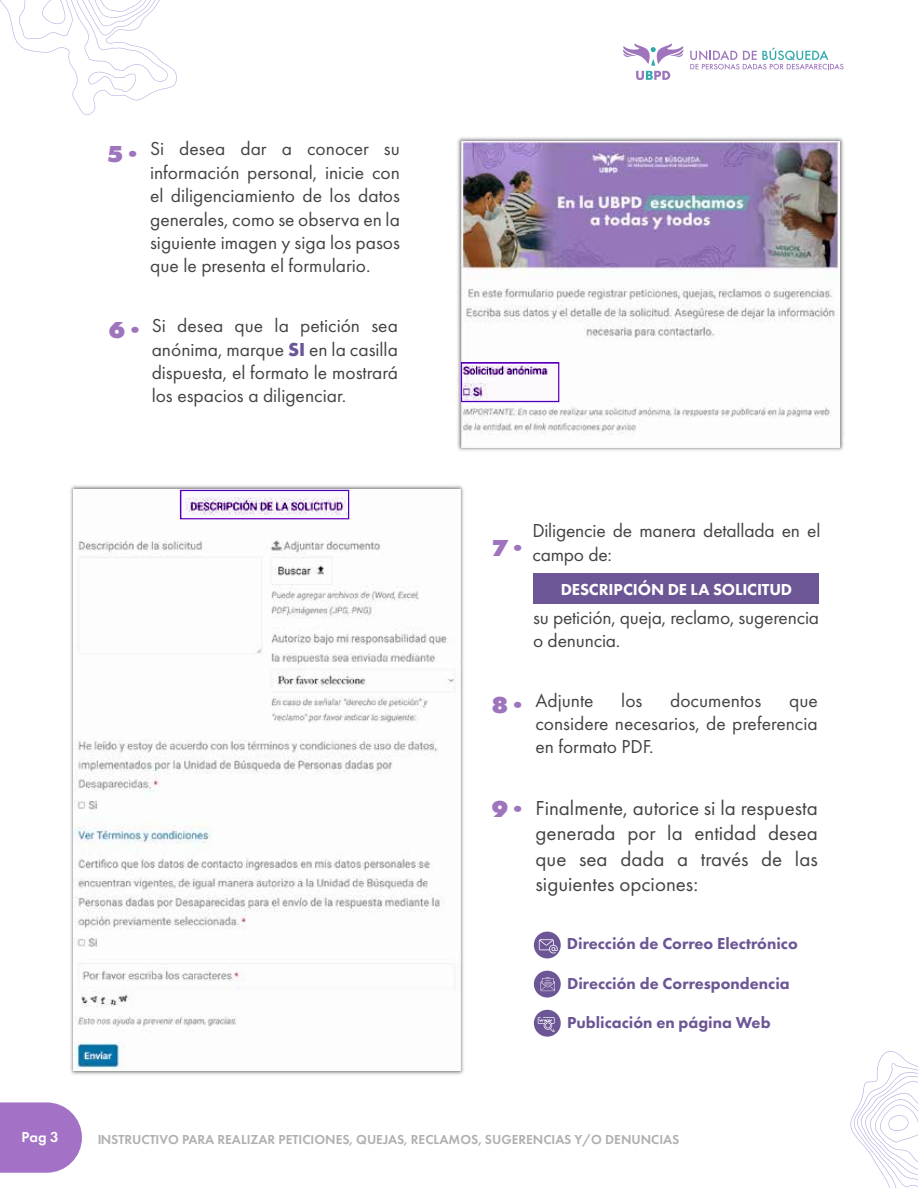
<style>
.page{position:relative;width:918px;height:1188px;background:#fff}
.page>*{position:absolute;margin:0;border:0;box-sizing:border-box;transform-origin:0 0}
.t1{font:800 24px "Futura PT";color:#9e75bd}
.t2{font:21px/25.2px "Futura PT";color:#444;text-align:justify}
.t3{font:19.5px/23.4px "Futura PT";color:#444;text-align:justify}
.t4{font:800 16.5px "Futura PT";color:#6d5695}
.t5{font:800 16.5px "Futura PT";letter-spacing:-.01em;color:#fff}
.t6{font:600 15px "Futura PT";color:#fff}
.t7{font:600 13.5px "Futura PT";color:#606060}
.s1{font-weight:700;color:#6d5695}
</style>
<div class="page">
<div style="left:534px;top:932px;width:27px;height:26px;background:#6d5695;border-radius:50%"></div>
<div style="left:534px;top:971px;width:27px;height:27px;background:#6d5695;border-radius:50%"></div>
<div style="left:534px;top:1010px;width:27px;height:27px;background:#6d5695;border-radius:50%"></div>
<svg style="left:850px;top:1051px;width:68px;height:137px"></svg>
<svg style="left:0;top:1102px;width:82px;height:71px;background:#ac80cb"></svg>
<svg style="left:0;top:0;width:177px;height:115px"></svg>
<svg style="left:690px;top:47px;width:153px;height:23px"></svg>
<svg style="left:623px;top:44px;width:61px;height:36px"></svg>
<img style="left:457px;top:137px;width:387px;height:314px">
<img style="left:461px;top:141px;width:379px;height:306px">
<div style="left:460px;top:362px;width:100px;height:40px;border:2px solid #af95d6"></div>
<svg style="left:461px;top:363px;width:98px;height:39px"></svg>
<img style="left:70px;top:485px;width:394px;height:590px">
<img style="left:74px;top:489px;width:387px;height:582px">
<div style="left:180px;top:490px;width:170px;height:30px;border:2px solid #af95d6"></div>
<svg style="left:181px;top:490px;width:168px;height:29px"></svg>
<div style="left:533px;top:574px;width:286px;height:30px;background:#6d5695"></div>
<svg style="left:539px;top:939px;width:19px;height:15px"></svg>
<svg style="left:541px;top:977px;width:14px;height:14px"></svg>
<svg style="left:538px;top:1017px;width:17px;height:15px"></svg>
<p class="t1" style="left:107px;top:138px;width:31px">5 ·</p>
<p class="t3" style="left:150px;top:137px;width:251px">Si desea dar a conocer su información personal, inicie con el diligenciamiento de los datos generales, como se observa en la siguiente imagen y siga los pasos que le presenta el formulario.</p>
<p class="t1" style="left:109px;top:315px;width:31px">6 ·</p>
<p class="t3" style="left:152px;top:314px;width:248px">Si desea que la petición sea anónima, marque <span class="s1">SI</span> en la casilla dispuesta, el formato le mostrará los espacios a diligenciar.</p>
<p class="t1" style="left:492px;top:532px;width:31px">7 ·</p>
<p class="t3" style="left:532px;top:519px;width:290px">Diligencie de manera detallada en el campo de:</p>
<p class="t5" style="left:561px;top:579px;width:233px">DESCRIPCIÓN DE LA SOLICITUD</p>
<p class="t3" style="left:533px;top:606px;width:287px">su petición, queja, reclamo, sugerencia o denuncia.</p>
<p class="t1" style="left:492px;top:689px;width:31px">8 ·</p>
<p class="t3" style="left:535px;top:688px;width:60px">Adjunte</p>
<p class="t3" style="left:621px;top:688px;width:23px">los</p>
<p class="t3" style="left:670px;top:688px;width:93px">documentos</p>
<p class="t3" style="left:535px;top:688px;width:284px;text-indent:254px">que considere necesarios, de preferencia en formato PDF.</p>
<p class="t1" style="left:492px;top:793px;width:31px">9 ·</p>
<p class="t2" style="left:536px;top:796px;width:284px">Finalmente, autorice si la respuesta generada por la entidad desea que sea dada a través de las siguientes opciones:</p>
<p class="t4" style="left:567px;top:933px;width:233px">Dirección de Correo Electrónico</p>
<p class="t4" style="left:567px;top:973px;width:224px">Dirección de Correspondencia</p>
<p class="t4" style="left:567px;top:1012px;width:205px">Publicación en página Web</p>
<p class="t6" style="left:22px;top:1128px;width:38px">Pag 3</p>
<p class="t7" style="left:97px;top:1131px;width:584px">INSTRUCTIVO PARA REALIZAR PETICIONES, QUEJAS, RECLAMOS, SUGERENCIAS Y/O DENUNCIAS</p>
</div>
